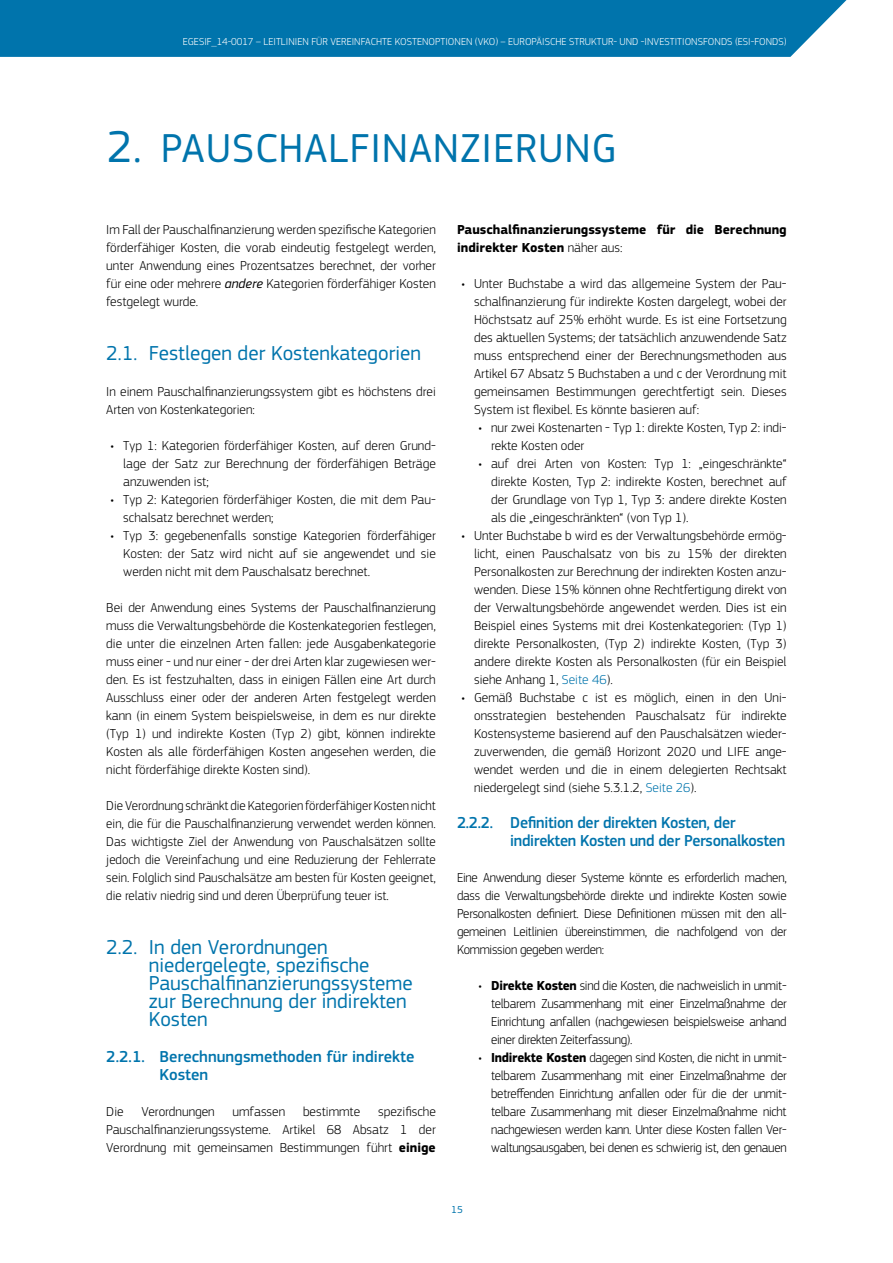
<style>
.page{position:relative;width:893px;height:1263px;background:#fff}
.page>*{position:absolute;margin:0;border:0;box-sizing:border-box;transform-origin:0 0}
.t1{font:42px "EC Square Sans Pro";letter-spacing:.02em;color:#0074ac}
.t2{font:21px/18px "EC Square Sans Pro";color:#0074ac}
.t3{font:500 16.5px/18px "EC Square Sans Pro";letter-spacing:-.02em;color:#0074ac}
.t4{font:500 16.5px/18px "EC Square Sans Pro";color:#0074ac}
.t5{font:300 13.5px/18px "EC Square Sans Pro";color:#000;text-align:justify}
.t6{font:700 13.5px/18px "EC Square Sans Pro";color:#000}
.t7{font:300 10.5px "EC Square Sans Pro";letter-spacing:.005em;color:#fff}
.t8{font:10.5px "EC Square Sans Pro";color:#0074ac}
.s1{font-size:46.5px}
.s2{font-weight:400;font-style:italic}
.s3{font-weight:700}
.s4{font-weight:300}
.s5{color:#0074ac}
</style>
<div class="page">
<div style="left:0;top:0;width:847px;height:57px;background:#0074ac"></div>
<p class="t7" style="left:183px;top:35px;width:605px">EGESIF_14-0017 – LEITLINIEN FÜR VEREINFACHTE KOSTENOPTIONEN (VKO) – EUROPÄISCHE STRUKTUR- UND -INVESTITIONSFONDS (ESI-FONDS)</p>
<h1 class="t1" style="left:107px;top:124px;width:512px"><span class="s1">2.</span> PAUSCHALFINANZIERUNG</h1>
<p class="t5" style="left:106px;top:220px;width:331px">Im Fall der Pauschalfinanzierung werden spezifische Kategorien förderfähiger Kosten, die vorab eindeutig festgelegt werden, unter Anwendung eines Prozentsatzes berechnet, der vorher für eine oder mehrere <span class="s2">andere</span> Kategorien förderfähiger Kosten festgelegt wurde.</p>
<h2 class="t2" style="left:106px;top:344px;width:316px">2.1. Festlegen der Kostenkategorien</h2>
<p class="t5" style="left:106px;top:382px;width:331px">In einem Pauschalfinanzierungssystem gibt es höchstens drei<br>Arten von Kostenkategorien:</p>
<p class="t5" style="left:123px;top:436px;width:314px;text-indent:-13px">• Typ 1: Kategorien förderfähiger Kosten, auf deren Grund&shy;lage der Satz zur Berechnung der förderfähigen Beträge anzuwenden ist;</p>
<p class="t5" style="left:123px;top:490px;width:314px;text-indent:-13px">• Typ 2: Kategorien förderfähiger Kosten, die mit dem Pau&shy;schalsatz berechnet werden;</p>
<p class="t5" style="left:123px;top:526px;width:314px;text-indent:-13px">• Typ 3: gegebenenfalls sonstige Kategorien förderfähiger Kosten: der Satz wird nicht auf sie angewendet und sie werden nicht mit dem Pauschalsatz berechnet.</p>
<p class="t5" style="left:106px;top:598px;width:331px">Bei der Anwendung eines Systems der Pauschalfinanzierung muss die Verwaltungsbehörde die Kostenkategorien festlegen, die unter die einzelnen Arten fallen: jede Ausgabenkategorie muss einer - und nur einer - der drei Arten klar zugewiesen wer&shy;den. Es ist festzuhalten, dass in einigen Fällen eine Art durch Ausschluss einer oder der anderen Arten festgelegt werden kann (in einem System beispielsweise, in dem es nur direkte (Typ 1) und indirekte Kosten (Typ 2) gibt, können indirekte Kosten als alle förderfähigen Kosten angesehen werden, die nicht förderfähige direkte Kosten sind).</p>
<p class="t5" style="left:106px;top:796px;width:331px">Die Verordnung schränkt die Kategorien förderfähiger Kosten nicht ein, die für die Pauschalfinanzierung verwendet werden können.<br>Das wichtigste Ziel der Anwendung von Pauschalsätzen sollte jedoch die Vereinfachung und eine Reduzierung der Fehlerrate sein. Folglich sind Pauschalsätze am besten für Kosten geeignet, die relativ niedrig sind und deren Überprüfung teuer ist.</p>
<h2 class="t2" style="left:149px;top:938px;width:265px;text-indent:-43px">2.2. In den Verordnungen niedergelegte, spezifische<br>Pauschalfinanzierungssysteme zur Berechnung der indirekten<br>Kosten</h2>
<p class="t4" style="left:159px;top:1048px;width:257px;text-indent:-53px">2.2.1. Berechnungsmethoden für indirekte<br>Kosten</p>
<p class="t5" style="left:106px;top:1102px;width:19px">Die</p>
<p class="t5" style="left:141px;top:1102px;width:75px">Verordnungen</p>
<p class="t5" style="left:233px;top:1102px;width:54px">umfassen</p>
<p class="t5" style="left:303px;top:1102px;width:59px">bestimmte</p>
<p class="t5" style="left:106px;top:1102px;width:331px;text-indent:272px">spezifische Pauschalfinanzierungssysteme. Artikel 68 Absatz 1 der Verordnung mit gemeinsamen Bestimmungen führt <span class="s3">einige</span></p>
<p class="t6" style="left:457px;top:221px;width:331px">Pauschalfinanzierungssysteme für die Berechnung indirekter Kosten <span class="s4">näher aus:</span></p>
<p class="t5" style="left:474px;top:274px;width:314px;text-indent:-13px">• Unter Buchstabe a wird das allgemeine System der Pau&shy;schalfinanzierung für indirekte Kosten dargelegt, wobei der Höchstsatz auf 25% erhöht wurde. Es ist eine Fortsetzung des aktuellen Systems; der tatsächlich anzuwendende Satz muss entsprechend einer der Berechnungsmethoden aus Artikel 67 Absatz 5 Buchstaben a und c der Verordnung mit gemeinsamen Bestimmungen gerechtfertigt sein. Dieses System ist flexibel. Es könnte basieren auf:</p>
<p class="t5" style="left:491px;top:418px;width:297px;text-indent:-13px">• nur zwei Kostenarten - Typ 1: direkte Kosten, Typ 2: indi&shy;rekte Kosten oder</p>
<p class="t5" style="left:491px;top:454px;width:297px;text-indent:-13px">• auf drei Arten von Kosten: Typ 1: „eingeschränkte“ direkte Kosten, Typ 2: indirekte Kosten, berechnet auf der Grundlage von Typ 1, Typ 3: andere direkte Kosten als die „eingeschränkten“ (von Typ 1).</p>
<p class="t5" style="left:474px;top:526px;width:314px;text-indent:-13px">• Unter Buchstabe b wird es der Verwaltungsbehörde ermög&shy;licht, einen Pauschalsatz von bis zu 15% der direkten Personalkosten zur Berechnung der indirekten Kosten anzu&shy;wenden. Diese 15% können ohne Rechtfertigung direkt von der Verwaltungsbehörde angewendet werden. Dies ist ein Beispiel eines Systems mit drei Kostenkategorien: (Typ 1) direkte Personalkosten, (Typ 2) indirekte Kosten, (Typ 3) andere direkte Kosten als Personalkosten (für ein Beispiel siehe Anhang 1, <span class="s5">Seite 46</span>).</p>
<p class="t5" style="left:474px;top:688px;width:314px;text-indent:-13px">• Gemäß Buchstabe c ist es möglich, einen in den Uni&shy;onsstrategien bestehenden Pauschalsatz für indirekte Kostensysteme basierend auf den Pauschalsätzen wieder&shy;zuverwenden, die gemäß Horizont 2020 und LIFE ange&shy;wendet werden und die in einem delegierten Rechtsakt niedergelegt sind (siehe 5.3.1.2, <span class="s5">Seite 26</span>).</p>
<p class="t3" style="left:510px;top:814px;width:276px;text-indent:-53px">2.2.2. Definition der direkten Kosten, der indirekten Kosten und der Personalkosten</p>
<p class="t5" style="left:457px;top:868px;width:331px">Eine Anwendung dieser Systeme könnte es erforderlich machen, dass die Verwaltungsbehörde direkte und indirekte Kosten sowie Personalkosten definiert. Diese Definitionen müssen mit den all&shy;gemeinen Leitlinien übereinstimmen, die nachfolgend von der Kommission gegeben werden:</p>
<p class="t5" style="left:491px;top:976px;width:297px;text-indent:-13px">• <span class="s3">Direkte Kosten</span> sind die Kosten, die nachweislich in unmit&shy;telbarem Zusammenhang mit einer Einzelmaßnahme der Einrichtung anfallen (nachgewiesen beispielsweise anhand einer direkten Zeiterfassung).</p>
<p class="t5" style="left:491px;top:1048px;width:297px;text-indent:-13px">• <span class="s3">Indirekte Kosten</span> dagegen sind Kosten, die nicht in unmit&shy;telbarem Zusammenhang mit einer Einzelmaßnahme der betreffenden Einrichtung anfallen oder für die der unmit&shy;telbare Zusammenhang mit dieser Einzelmaßnahme nicht nachgewiesen werden kann. Unter diese Kosten fallen Ver&shy;waltungsausgaben, bei denen es schwierig ist, den genauen</p>
<p class="t8" style="left:451px;top:1203px;width:13px">15</p>
</div>
